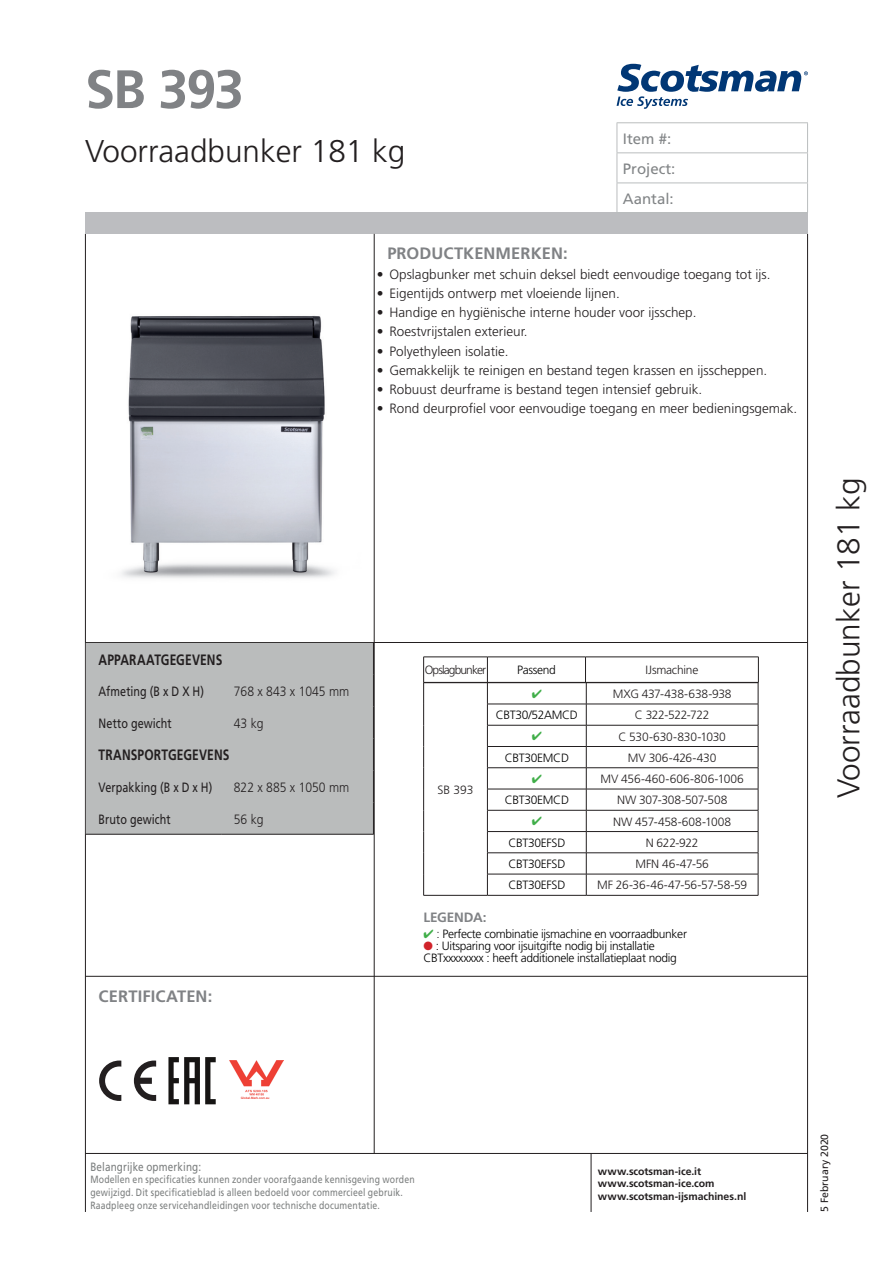
<style>
.page{position:relative;width:893px;height:1263px;background:#fff}
.page>*{position:absolute;margin:0;border:0;box-sizing:border-box;transform-origin:0 0}
.Note_fondo_pagina{font:700 54px "Frutiger";color:#808285}
.Sottotitolo{font:300 31.5px "Frutiger";color:#231f20}
.t1{font:700 16.5px "Frutiger";letter-spacing:.005em;color:#808285}
.Note_fondo_pagina-2{font:700 15px "Frutiger";letter-spacing:.01em;color:#231f20;scale:.8 1}
.t2{font:15px/30px "Frutiger";color:#818486}
.t3{font:300 13.5px "Frutiger";color:#231f20}
.Note_fondo_pagina-3{font:13.5px "Frutiger";letter-spacing:.005em;color:#231f20;scale:.8 1}
.t4{font:300 13.5px "Frutiger";color:#231f20;scale:.9 1}
.Note_fondo_pagina-4{font:700 13.5px "Frutiger";letter-spacing:-.01em;color:#808285}
.Tabella_testo_light{font:300 12px/12px "Frutiger";letter-spacing:-.025em;color:#000}
.Note_fondo_pagina-5{font:300 12px "Frutiger";letter-spacing:-.02em;color:#231f20}
.Note_fondo_pagina-6{font:300 12px "Frutiger";color:#231f20}
.t5{font:12px "Frutiger";letter-spacing:.01em;color:#7c7f7f;scale:.83 1}
.Note_fondo_pagina-7{font:300 12px "Frutiger";letter-spacing:-.075em;color:#231f20}
.t6{font:10.5px/12.6px "Frutiger";letter-spacing:.015em;color:#7c7f7f;scale:.83 1}
.t7{font:700 10.5px/12.6px "Frutiger";letter-spacing:-.005em;color:#231f20}
.t8{font:10.5px "Frutiger";color:#231f20}
.s1{color:#40ae49}
.s2{color:#231f20}
.s3{color:#d1232a}
</style>
<div class="page">
<hr style="left:85px;top:234px;width:1px;height:978px;background:#231f20">
<hr style="left:807px;top:234px;width:1px;height:978px;background:#231f20">
<hr style="left:85px;top:1153px;width:722px;height:1px;background:#231f20">
<hr style="left:591px;top:1153px;width:1px;height:59px;background:#231f20">
<svg style="left:617px;top:64px;width:191px;height:45px"></svg>
<div style="left:85px;top:213px;width:723px;height:21px;background:#bcbdc0"></div>
<hr style="left:374px;top:234px;width:1px;height:919px;background:#231f20">
<hr style="left:85px;top:642px;width:722px;height:1px;background:#231f20">
<hr style="left:85px;top:976px;width:722px;height:1px;background:#231f20">
<hr style="left:617px;top:122px;width:191px;height:1px;background:#babdbe">
<svg style="left:617px;top:123px;width:1px;height:29px"></svg>
<svg style="left:807px;top:123px;width:1px;height:29px"></svg>
<hr style="left:617px;top:152px;width:191px;height:1px;background:#babdbe">
<hr style="left:617px;top:153px;width:1px;height:30px;background:#babdbe">
<hr style="left:807px;top:153px;width:1px;height:30px;background:#babdbe">
<hr style="left:617px;top:183px;width:191px;height:1px;background:#babdbe">
<hr style="left:617px;top:183px;width:1px;height:30px;background:#babdbe">
<hr style="left:807px;top:183px;width:1px;height:30px;background:#babdbe">
<img style="left:121px;top:315px;width:214px;height:263px">
<div style="left:86px;top:643px;width:287px;height:191px;background:#babcbc"></div>
<hr style="left:86px;top:834px;width:135px;height:1px;background:#231f20">
<hr style="left:221px;top:834px;width:153px;height:1px;background:#231f20">
<hr style="left:373px;top:643px;width:1px;height:32px;background:#231f20">
<hr style="left:373px;top:675px;width:1px;height:32px;background:#231f20">
<hr style="left:373px;top:707px;width:1px;height:31px;background:#231f20">
<hr style="left:373px;top:738px;width:1px;height:32px;background:#231f20">
<hr style="left:373px;top:770px;width:1px;height:32px;background:#231f20">
<hr style="left:373px;top:802px;width:1px;height:32px;background:#231f20">
<svg style="left:134px;top:1060px;width:22px;height:41px"></svg>
<svg style="left:99px;top:1060px;width:22px;height:41px"></svg>
<svg style="left:168px;top:1057px;width:48px;height:47px"></svg>
<img style="left:230px;top:1060px;width:53px;height:38px">
<hr style="left:423px;top:895px;width:64px;height:1px;background:#231f20">
<hr style="left:487px;top:704px;width:99px;height:1px;background:#231f20">
<hr style="left:586px;top:704px;width:172px;height:1px;background:#231f20">
<hr style="left:487px;top:725px;width:99px;height:1px;background:#231f20">
<hr style="left:586px;top:725px;width:172px;height:1px;background:#231f20">
<hr style="left:487px;top:746px;width:99px;height:1px;background:#231f20">
<hr style="left:586px;top:746px;width:172px;height:1px;background:#231f20">
<hr style="left:487px;top:767px;width:99px;height:1px;background:#231f20">
<hr style="left:586px;top:767px;width:172px;height:1px;background:#231f20">
<hr style="left:487px;top:789px;width:99px;height:1px;background:#231f20">
<hr style="left:586px;top:789px;width:172px;height:1px;background:#231f20">
<hr style="left:487px;top:810px;width:99px;height:1px;background:#231f20">
<hr style="left:586px;top:810px;width:172px;height:1px;background:#231f20">
<hr style="left:487px;top:831px;width:99px;height:1px;background:#231f20">
<hr style="left:586px;top:831px;width:172px;height:1px;background:#231f20">
<hr style="left:487px;top:852px;width:99px;height:1px;background:#231f20">
<hr style="left:586px;top:852px;width:172px;height:1px;background:#231f20">
<hr style="left:487px;top:874px;width:99px;height:1px;background:#231f20">
<hr style="left:586px;top:874px;width:172px;height:1px;background:#231f20">
<hr style="left:487px;top:895px;width:99px;height:1px;background:#231f20">
<hr style="left:586px;top:895px;width:172px;height:1px;background:#231f20">
<hr style="left:423px;top:657px;width:64px;height:1px;background:#231f20">
<hr style="left:423px;top:682px;width:64px;height:1px;background:#231f20">
<hr style="left:487px;top:657px;width:98px;height:1px;background:#231f20">
<svg style="left:487px;top:657px;width:1px;height:238px"></svg>
<hr style="left:585px;top:657px;width:174px;height:1px;background:#231f20">
<svg style="left:585px;top:657px;width:2px;height:238px"></svg>
<svg style="left:758px;top:657px;width:1px;height:238px"></svg>
<hr style="left:487px;top:682px;width:98px;height:1px;background:#231f20">
<hr style="left:585px;top:682px;width:174px;height:1px;background:#231f20">
<svg style="left:423px;top:657px;width:1px;height:238px"></svg>
<p class="Note_fondo_pagina" style="left:85px;top:58px;width:161px">SB 393</p>
<p class="Sottotitolo" style="left:85px;top:134px;width:322px">Voorraadbunker 181 kg</p>
<p class="t1" style="left:387px;top:244px;width:182px">PRODUCTKENMERKEN:</p>
<p class="t2" style="left:623px;top:123px;width:54px">Item #:<br>Project:<br>Aantal:</p>
<p class="t3" style="left:377px;top:267px;width:395px">• Opslagbunker met schuin deksel biedt eenvoudige toegang tot ijs.</p>
<p class="t3" style="left:377px;top:286px;width:245px">• Eigentijds ontwerp met vloeiende lijnen.</p>
<p class="t3" style="left:377px;top:305px;width:321px">• Handige en hygiënische interne houder voor ijsschep.</p>
<p class="t3" style="left:377px;top:324px;width:152px">• Roestvrijstalen exterieur.</p>
<p class="t3" style="left:377px;top:343px;width:134px">• Polyethyleen isolatie.</p>
<p class="t3" style="left:377px;top:362px;width:392px">• Gemakkelijk te reinigen en bestand tegen krassen en ijsscheppen.</p>
<p class="t3" style="left:377px;top:381px;width:327px">• Robuust deurframe is bestand tegen intensief gebruik.</p>
<p class="t3" style="left:377px;top:400px;width:422px">• Rond deurprofiel voor eenvoudige toegang en meer bedieningsgemak.</p>
<p class="Note_fondo_pagina-2" style="left:99px;top:651px;width:156px">APPARAATGEGEVENS</p>
<p class="Note_fondo_pagina-3" style="left:99px;top:683px;width:133px">Afmeting (B x D X H)</p>
<p class="t4" style="left:234px;top:684px;width:130px">768 x 843 x 1045 mm</p>
<p class="Note_fondo_pagina-3" style="left:99px;top:715px;width:93px">Netto gewicht</p>
<p class="t4" style="left:234px;top:716px;width:35px">43 kg</p>
<p class="Note_fondo_pagina-2" style="left:99px;top:746px;width:165px">TRANSPORTGEGEVENS</p>
<p class="Note_fondo_pagina-3" style="left:99px;top:779px;width:144px">Verpakking (B x D x H)</p>
<p class="t4" style="left:234px;top:779px;width:130px">822 x 885 x 1050 mm</p>
<p class="Note_fondo_pagina-3" style="left:99px;top:811px;width:92px">Bruto gewicht</p>
<p class="t4" style="left:234px;top:811px;width:35px">56 kg</p>
<p class="t1" style="left:99px;top:987px;width:115px">CERTIFICATEN:</p>
<p class="Note_fondo_pagina-7" style="left:425px;top:663px;width:63px">Opslagbunker</p>
<p class="Tabella_testo_light" style="left:517px;top:664px;width:40px">Passend</p>
<p class="Note_fondo_pagina-5" style="left:646px;top:663px;width:54px">IJsmachine</p>
<p class="Note_fondo_pagina-5" style="left:437px;top:783px;width:38px">SB 393</p>
<p class="Note_fondo_pagina-5" style="left:613px;top:687px;width:120px">MXG 437-438-638-938</p>
<p class="Tabella_testo_light" style="left:496px;top:709px;width:84px">CBT30/52AMCD</p>
<p class="Note_fondo_pagina-5" style="left:635px;top:708px;width:76px">C 322-522-722</p>
<p class="Note_fondo_pagina-5" style="left:618px;top:730px;width:109px">C 530-630-830-1030</p>
<p class="Tabella_testo_light" style="left:505px;top:752px;width:66px">CBT30EMCD</p>
<p class="Note_fondo_pagina-5" style="left:628px;top:751px;width:90px">MV 306-426-430</p>
<p class="Note_fondo_pagina-6" style="left:601px;top:772px;width:145px">MV 456-460-606-806-1006</p>
<p class="Tabella_testo_light" style="left:505px;top:794px;width:66px">CBT30EMCD</p>
<p class="Note_fondo_pagina-5" style="left:617px;top:793px;width:112px">NW 307-308-507-508</p>
<p class="Note_fondo_pagina-5" style="left:613px;top:815px;width:120px">NW 457-458-608-1008</p>
<p class="Tabella_testo_light" style="left:508px;top:837px;width:58px">CBT30EFSD</p>
<p class="Note_fondo_pagina-5" style="left:646px;top:836px;width:54px">N 622-922</p>
<p class="Tabella_testo_light" style="left:508px;top:858px;width:58px">CBT30EFSD</p>
<p class="Note_fondo_pagina-5" style="left:635px;top:857px;width:75px">MFN 46-47-56</p>
<p class="Tabella_testo_light" style="left:508px;top:879px;width:58px">CBT30EFSD</p>
<p class="Note_fondo_pagina-5" style="left:597px;top:878px;width:151px">MF 26-36-46-47-56-57-58-59</p>
<p class="Note_fondo_pagina-4" style="left:423px;top:909px;width:65px">LEGENDA:</p>
<p class="Tabella_testo_light" style="left:423px;top:928px;width:265px"><span class="s1">✔</span> <span class="s2">:</span> Perfecte combinatie ijsmachine en voorraadbunker</p>
<p class="Tabella_testo_light" style="left:423px;top:940px;width:255px"><span class="s3">●</span> : Uitsparing voor ijsuitgifte nodig bij installatie<br>CBTxxxxxxxx : heeft additionele installatieplaat nodig</p>
<p class="Sottotitolo" style="left:831px;top:798px;width:322px;rotate:-90deg">Voorraadbunker 181 kg</p>
<p class="t5" style="left:90px;top:1159px;width:135px">Belangrijke opmerking:</p>
<p class="t6" style="left:90px;top:1173px;width:392px">Modellen en specificaties kunnen zonder voorafgaande kennisgeving worden gewijzigd. Dit specificatieblad is alleen bedoeld voor commercieel gebruik.<br>Raadpleeg onze servicehandleidingen voor technische documentatie.</p>
<p class="t7" style="left:598px;top:1165px;width:150px">www.scotsman-ice.it www.scotsman-ice.com www.scotsman-ijsmachines.nl</p>
<p class="t8" style="left:818px;top:1212px;width:80px;rotate:-90deg">5 February 2020</p>
</div>
